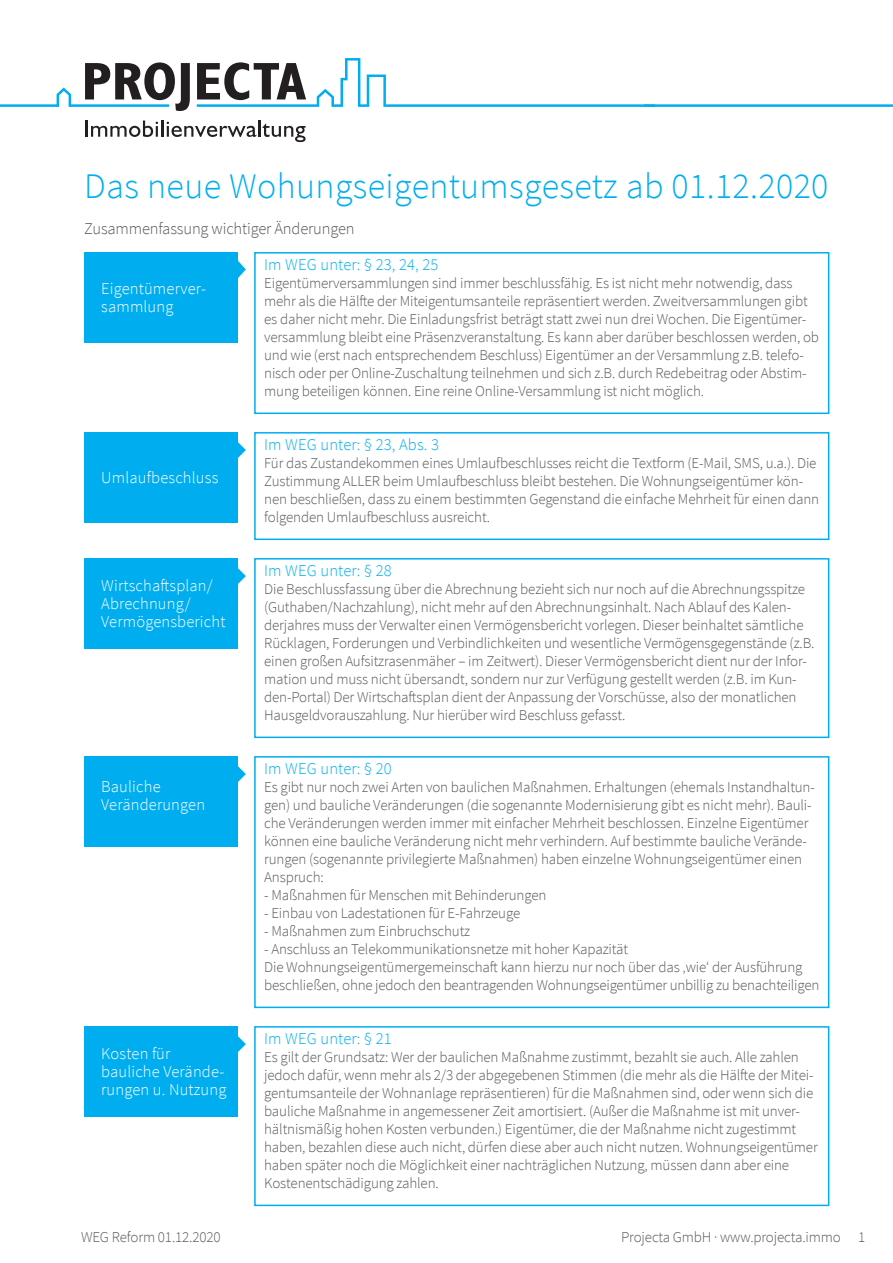
<style>
.page{position:relative;width:893px;height:1263px;background:#fff}
.page>*{position:absolute;margin:0;border:0;box-sizing:border-box;transform-origin:0 0}
.t1{font:300 36px "Source Sans Pro";letter-spacing:.01em;color:#00aeef}
.t2{font:300 16.5px/18px "Source Sans Pro";letter-spacing:.01em;color:#fff}
.t3{font:300 16.5px "Source Sans Pro";letter-spacing:.01em;color:#00aeef}
.t4{font:300 16.5px "Source Sans Pro";letter-spacing:-.01em;color:#57585a}
.t5{font:300 15px/18px "Source Sans Pro";letter-spacing:-.01em;color:#57585a}
</style>
<div class="page">
<svg style="left:0;top:62px;width:190px;height:49px"></svg>
<svg style="left:85px;top:120px;width:221px;height:22px"></svg>
<svg style="left:197px;top:59px;width:696px;height:48px"></svg>
<svg style="left:237px;top:259px;width:9px;height:20px"></svg>
<div style="left:84px;top:252px;width:153px;height:90px;background:#00aeef"></div>
<div style="left:254px;top:252px;width:575px;height:162px;border:2px solid #00aeef"></div>
<svg style="left:237px;top:441px;width:9px;height:18px"></svg>
<div style="left:84px;top:432px;width:153px;height:90px;background:#00aeef"></div>
<div style="left:254px;top:432px;width:575px;height:108px;border:2px solid #00aeef"></div>
<svg style="left:237px;top:567px;width:9px;height:18px"></svg>
<div style="left:84px;top:558px;width:153px;height:90px;background:#00aeef"></div>
<div style="left:254px;top:558px;width:575px;height:180px;border:2px solid #00aeef"></div>
<svg style="left:237px;top:765px;width:9px;height:18px"></svg>
<div style="left:84px;top:756px;width:153px;height:90px;background:#00aeef"></div>
<div style="left:254px;top:756px;width:575px;height:252px;border:2px solid #00aeef"></div>
<svg style="left:237px;top:1035px;width:9px;height:18px"></svg>
<div style="left:84px;top:1026px;width:153px;height:90px;background:#00aeef"></div>
<div style="left:254px;top:1026px;width:575px;height:180px;border:2px solid #00aeef"></div>
<h1 class="t1" style="left:84px;top:164px;width:746px">Das neue Wohungseigentumsgesetz ab 01.12.2020</h1>
<p class="t4" style="left:84px;top:219px;width:272px">Zusammenfassung wichtiger Änderungen</p>
<p class="t3" style="left:264px;top:255px;width:176px">Im WEG unter: § 23, 24, 25</p>
<p class="t2" style="left:101px;top:280px;width:106px">Eigentümerver&shy;sammlung</p>
<p class="t5" style="left:264px;top:274px;width:556px">Eigentümerversammlungen sind immer beschlussfähig. Es ist nicht mehr notwendig, dass mehr als die Hälfte der Miteigentumsanteile repräsentiert werden. Zweitversammlungen gibt es daher nicht mehr. Die Einladungsfrist beträgt statt zwei nun drei Wochen. Die Eigentümer&shy;versammlung bleibt eine Präsenzveranstaltung. Es kann aber darüber beschlossen werden, ob und wie (erst nach entsprechendem Beschluss) Eigentümer an der Versammlung z.B. telefo&shy;nisch oder per Online-Zuschaltung teilnehmen und sich z.B. durch Redebeitrag oder Abstim&shy;mung beteiligen können. Eine reine Online-Versammlung ist nicht möglich.</p>
<p class="t2" style="left:101px;top:469px;width:119px">Umlaufbeschluss</p>
<p class="t3" style="left:264px;top:435px;width:176px">Im WEG unter: § 23, Abs. 3</p>
<p class="t5" style="left:264px;top:454px;width:556px">Für das Zustandekommen eines Umlaufbeschlusses reicht die Textform (E-Mail, SMS, u.a.). Die Zustimmung ALLER beim Umlaufbeschluss bleibt bestehen. Die Wohnungseigentümer kön&shy;nen beschließen, dass zu einem bestimmten Gegenstand die einfache Mehrheit für einen dann folgenden Umlaufbeschluss ausreicht.</p>
<p class="t3" style="left:264px;top:561px;width:129px">Im WEG unter: § 28</p>
<p class="t2" style="left:101px;top:577px;width:126px">Wirtschaftsplan/<br>Abrechnung/<br>Vermögensbericht</p>
<p class="t5" style="left:264px;top:580px;width:552px">Die Beschlussfassung über die Abrechnung bezieht sich nur noch auf die Abrechnungsspitze (Guthaben/Nachzahlung), nicht mehr auf den Abrechnungsinhalt. Nach Ablauf des Kalen&shy;derjahres muss der Verwalter einen Vermögensbericht vorlegen. Dieser beinhaltet sämtliche Rücklagen, Forderungen und Verbindlichkeiten und wesentliche Vermögensgegenstände (z.B. einen großen Aufsitzrasenmäher – im Zeitwert). Dieser Vermögensbericht dient nur der Infor&shy;mation und muss nicht übersandt, sondern nur zur Verfügung gestellt werden (z.B. im Kun&shy;den-Portal) Der Wirtschaftsplan dient der Anpassung der Vorschüsse, also der monatlichen Hausgeldvorauszahlung. Nur hierüber wird Beschluss gefasst.</p>
<p class="t3" style="left:264px;top:759px;width:129px">Im WEG unter: § 20</p>
<p class="t2" style="left:101px;top:778px;width:105px">Bauliche<br>Veränderungen</p>
<p class="t5" style="left:264px;top:778px;width:552px">Es gibt nur noch zwei Arten von baulichen Maßnahmen. Erhaltungen (ehemals Instandhaltun&shy;gen) und bauliche Veränderungen (die sogenannte Modernisierung gibt es nicht mehr). Bauli&shy;che Veränderungen werden immer mit einfacher Mehrheit beschlossen. Einzelne Eigentümer können eine bauliche Veränderung nicht mehr verhindern. Auf bestimmte bauliche Verände&shy;rungen (sogenannte privilegierte Maßnahmen) haben einzelne Wohnungseigentümer einen Anspruch:</p>
<p class="t5" style="left:264px;top:886px;width:284px">- Maßnahmen für Menschen mit Behinderungen</p>
<p class="t5" style="left:264px;top:904px;width:258px">- Einbau von Ladestationen für E-Fahrzeuge</p>
<p class="t5" style="left:264px;top:922px;width:208px">- Maßnahmen zum Einbruchschutz</p>
<p class="t5" style="left:264px;top:940px;width:557px">- Anschluss an Telekommunikationsnetze mit hoher Kapazität<br>Die Wohnungseigentümergemeinschaft kann hierzu nur noch über das ‚wie‘ der Ausführung beschließen, ohne jedoch den beantragenden Wohnungseigentümer unbillig zu benachteiligen</p>
<p class="t3" style="left:264px;top:1029px;width:129px">Im WEG unter: § 21</p>
<p class="t2" style="left:101px;top:1045px;width:127px">Kosten für bauliche Verände&shy;rungen u. Nutzung</p>
<p class="t5" style="left:264px;top:1048px;width:555px">Es gilt der Grundsatz: Wer der baulichen Maßnahme zustimmt, bezahlt sie auch. Alle zahlen jedoch dafür, wenn mehr als 2/3 der abgegebenen Stimmen (die mehr als die Hälfte der Mitei&shy;gentumsanteile der Wohnanlage repräsentieren) für die Maßnahmen sind, oder wenn sich die bauliche Maßnahme in angemessener Zeit amortisiert. (Außer die Maßnahme ist mit unver&shy;hältnismäßig hohen Kosten verbunden.) Eigentümer, die der Maßnahme nicht zugestimmt haben, bezahlen diese auch nicht, dürfen diese aber auch nicht nutzen. Wohnungseigentümer haben später noch die Möglichkeit einer nachträglichen Nutzung, müssen dann aber eine Kostenentschädigung zahlen.</p>
<p class="t5" style="left:81px;top:1228px;width:141px">WEG Reform 01.12.2020</p>
<p class="t5" style="left:621px;top:1228px;width:246px">Projecta GmbH · www.projecta.immo 1</p>
</div>
